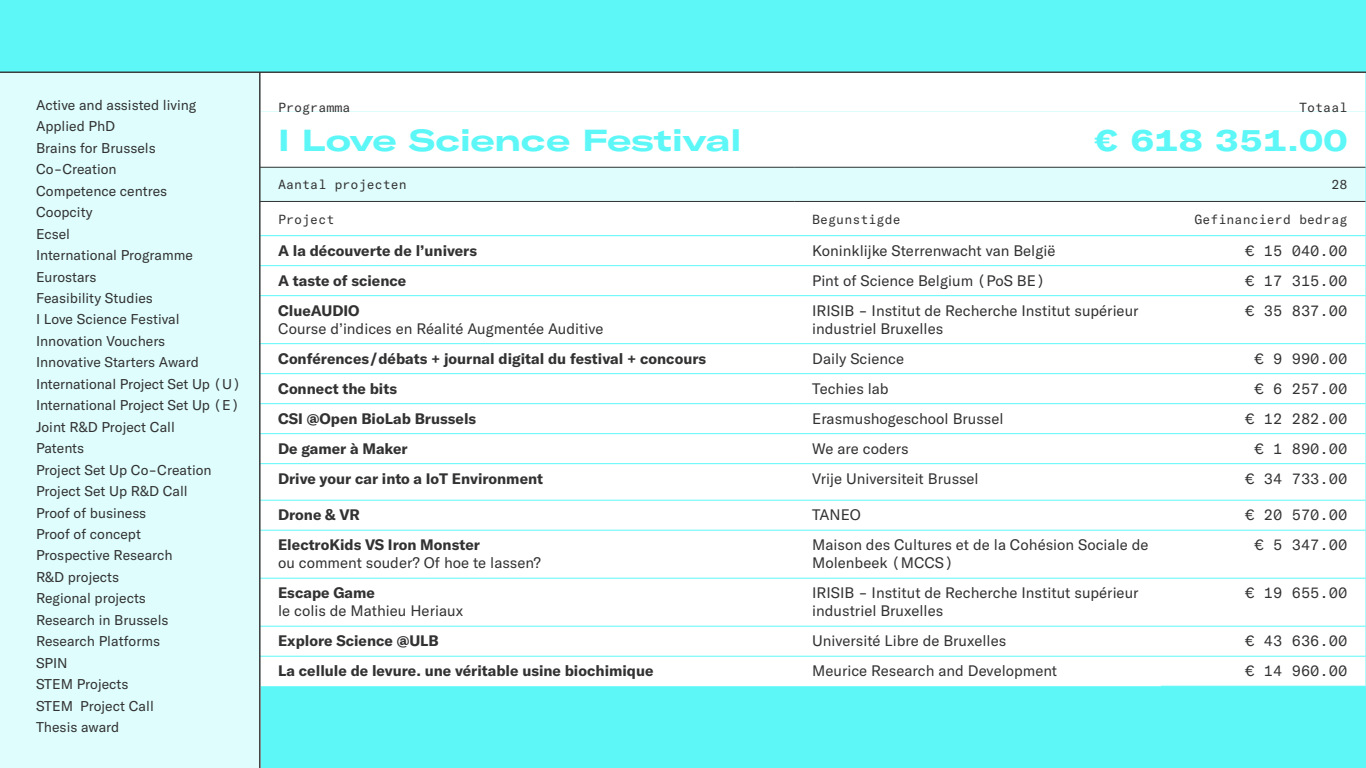
<style>
.page{position:relative;width:1366px;height:768px;background:#5df7f7}
.page>*{position:absolute;margin:0;border:0;box-sizing:border-box;transform-origin:0 0}
.t1{font:700 expanded 30px "GT America";color:#5df7f7}
.t2{font:15px/18px "GT America";color:#323232}
.t3{font:700 15px "GT America";color:#323232}
.t4{font:15px "GT America Mono";color:#323232}
.t5{font:14px/21.4px "GT America";color:#323232}
.t6{font:13px "GT America Mono";color:#323232}
</style>
<div class="page">
<div style="left:0;top:72px;width:260px;height:696px;background:#dffdfd"></div>
<div style="left:261px;top:73px;width:1105px;height:39px;background:#fff"></div>
<div style="left:261px;top:112px;width:1105px;height:574px;background:#fff"></div>
<div style="left:261px;top:168px;width:1105px;height:33px;background:#dffdfd"></div>
<hr style="left:260px;top:265px;width:534px;height:1px;background:#5df7f7">
<hr style="left:794px;top:265px;width:367px;height:1px;background:#5df7f7">
<hr style="left:1161px;top:265px;width:205px;height:1px;background:#5df7f7">
<hr style="left:260px;top:295px;width:534px;height:1px;background:#5df7f7">
<hr style="left:794px;top:295px;width:367px;height:1px;background:#5df7f7">
<hr style="left:1161px;top:295px;width:205px;height:1px;background:#5df7f7">
<hr style="left:260px;top:343px;width:534px;height:1px;background:#5df7f7">
<hr style="left:794px;top:343px;width:367px;height:1px;background:#5df7f7">
<hr style="left:1161px;top:343px;width:205px;height:1px;background:#5df7f7">
<hr style="left:260px;top:373px;width:534px;height:1px;background:#5df7f7">
<hr style="left:794px;top:373px;width:367px;height:1px;background:#5df7f7">
<hr style="left:1161px;top:373px;width:205px;height:1px;background:#5df7f7">
<hr style="left:260px;top:500px;width:534px;height:1px;background:#5df7f7">
<hr style="left:794px;top:500px;width:367px;height:1px;background:#5df7f7">
<hr style="left:1161px;top:500px;width:205px;height:1px;background:#5df7f7">
<hr style="left:260px;top:530px;width:534px;height:1px;background:#5df7f7">
<hr style="left:794px;top:530px;width:367px;height:1px;background:#5df7f7">
<hr style="left:1161px;top:530px;width:205px;height:1px;background:#5df7f7">
<hr style="left:260px;top:578px;width:534px;height:1px;background:#5df7f7">
<hr style="left:794px;top:578px;width:367px;height:1px;background:#5df7f7">
<hr style="left:1161px;top:578px;width:205px;height:1px;background:#5df7f7">
<hr style="left:260px;top:626px;width:534px;height:1px;background:#5df7f7">
<hr style="left:794px;top:626px;width:367px;height:1px;background:#5df7f7">
<hr style="left:1161px;top:626px;width:205px;height:1px;background:#5df7f7">
<hr style="left:260px;top:656px;width:534px;height:1px;background:#5df7f7">
<hr style="left:794px;top:656px;width:367px;height:1px;background:#5df7f7">
<hr style="left:260px;top:463px;width:534px;height:1px;background:#5df7f7">
<hr style="left:794px;top:463px;width:367px;height:1px;background:#5df7f7">
<hr style="left:1161px;top:463px;width:205px;height:1px;background:#5df7f7">
<hr style="left:260px;top:403px;width:534px;height:1px;background:#5df7f7">
<hr style="left:794px;top:403px;width:367px;height:1px;background:#5df7f7">
<hr style="left:1161px;top:403px;width:205px;height:1px;background:#5df7f7">
<hr style="left:260px;top:433px;width:534px;height:1px;background:#5df7f7">
<hr style="left:794px;top:433px;width:367px;height:1px;background:#5df7f7">
<hr style="left:1161px;top:433px;width:205px;height:1px;background:#5df7f7">
<hr style="left:260px;top:235px;width:534px;height:1px;background:#5df7f7">
<hr style="left:794px;top:235px;width:367px;height:1px;background:#5df7f7">
<hr style="left:260px;top:167px;width:534px;height:1px;background:#323232">
<hr style="left:260px;top:201px;width:534px;height:1px;background:#323232">
<hr style="left:1161px;top:235px;width:205px;height:1px;background:#5df7f7">
<hr style="left:794px;top:167px;width:367px;height:1px;background:#323232">
<hr style="left:1161px;top:167px;width:205px;height:1px;background:#323232">
<hr style="left:794px;top:201px;width:367px;height:1px;background:#323232">
<hr style="left:1161px;top:201px;width:205px;height:1px;background:#323232">
<hr style="left:1161px;top:656px;width:205px;height:1px;background:#5df7f7">
<hr style="left:0;top:72px;width:1366px;height:1px;background:#323232">
<hr style="left:260px;top:72px;width:1px;height:696px;background:#323232">
<p class="t5" style="left:36px;top:94px;width:206px">Active and assisted living<br>Applied PhD<br>Brains for Brussels<br>Co-Creation<br>Competence centres<br>Coopcity<br>Ecsel<br>International Programme<br>Eurostars<br>Feasibility Studies<br>I Love Science Festival<br>Innovation Vouchers<br>Innovative Starters Award<br>International Project Set Up (U)<br>International Project Set Up (E)<br>Joint R&amp;D Project Call<br>Patents<br>Project Set Up Co-Creation<br>Project Set Up R&amp;D Call<br>Proof of business<br>Proof of concept<br>Prospective Research<br>R&amp;D projects<br>Regional projects<br>Research in Brussels<br>Research Platforms<br>SPIN<br>STEM Projects<br>STEM Project Call<br>Thesis award</p>
<p class="t6" style="left:278px;top:100px;width:74px">Programma</p>
<p class="t6" style="left:1299px;top:100px;width:50px">Totaal</p>
<h1 class="t1" style="left:278px;top:122px;width:465px">I Love Science Festival</h1>
<h1 class="t1" style="left:1094px;top:122px;width:255px">€ 618 351.00</h1>
<p class="t6" style="left:278px;top:178px;width:130px">Aantal projecten</p>
<p class="t6" style="left:1331px;top:178px;width:18px">28</p>
<p class="t6" style="left:278px;top:212px;width:58px">Project</p>
<p class="t6" style="left:812px;top:212px;width:90px">Begunstigde</p>
<p class="t6" style="left:1194px;top:212px;width:155px">Gefinancierd bedrag</p>
<p class="t3" style="left:278px;top:241px;width:201px">A la découverte de l’univers</p>
<p class="t2" style="left:812px;top:241px;width:245px">Koninklijke Sterrenwacht van België</p>
<p class="t4" style="left:1245px;top:242px;width:104px">€ 15 040.00</p>
<p class="t3" style="left:278px;top:271px;width:130px">A taste of science</p>
<p class="t2" style="left:812px;top:271px;width:235px">Pint of Science Belgium (PoS BE)</p>
<p class="t4" style="left:1245px;top:272px;width:104px">€ 17 315.00</p>
<p class="t3" style="left:278px;top:301px;width:83px">ClueAUDIO</p>
<p class="t2" style="left:278px;top:319px;width:327px">Course d’indices en Réalité Augmentée Auditive</p>
<p class="t2" style="left:812px;top:301px;width:328px">IRISIB - Institut de Recherche Institut supérieur industriel Bruxelles</p>
<p class="t4" style="left:1245px;top:302px;width:104px">€ 35 837.00</p>
<p class="t3" style="left:278px;top:349px;width:430px">Conférences/débats + journal digital du festival + concours</p>
<p class="t2" style="left:812px;top:349px;width:93px">Daily Science</p>
<p class="t4" style="left:1255px;top:350px;width:94px">€ 9 990.00</p>
<p class="t3" style="left:278px;top:379px;width:120px">Connect the bits</p>
<p class="t2" style="left:812px;top:379px;width:78px">Techies lab</p>
<p class="t4" style="left:1255px;top:380px;width:94px">€ 6 257.00</p>
<p class="t3" style="left:278px;top:409px;width:200px">CSI @Open BioLab Brussels</p>
<p class="t2" style="left:812px;top:409px;width:193px">Erasmushogeschool Brussel</p>
<p class="t4" style="left:1245px;top:410px;width:104px">€ 12 282.00</p>
<p class="t3" style="left:278px;top:439px;width:131px">De gamer à Maker</p>
<p class="t2" style="left:812px;top:439px;width:98px">We are coders</p>
<p class="t4" style="left:1255px;top:440px;width:94px">€ 1 890.00</p>
<p class="t3" style="left:278px;top:469px;width:266px">Drive your car into a IoT Environment</p>
<p class="t2" style="left:812px;top:469px;width:168px">Vrije Universiteit Brussel</p>
<p class="t4" style="left:1245px;top:470px;width:104px">€ 34 733.00</p>
<p class="t3" style="left:278px;top:506px;width:83px">Drone &amp; VR</p>
<p class="t2" style="left:812px;top:506px;width:50px">TANEO</p>
<p class="t4" style="left:1245px;top:506px;width:104px">€ 20 570.00</p>
<p class="t3" style="left:278px;top:536px;width:203px">ElectroKids VS Iron Monster</p>
<p class="t2" style="left:278px;top:554px;width:264px">ou comment souder? Of hoe te lassen?</p>
<p class="t2" style="left:812px;top:536px;width:338px">Maison des Cultures et de la Cohésion Sociale de<br>Molenbeek (MCCS)</p>
<p class="t4" style="left:1255px;top:536px;width:94px">€ 5 347.00</p>
<p class="t3" style="left:278px;top:584px;width:98px">Escape Game</p>
<p class="t2" style="left:278px;top:602px;width:187px">le colis de Mathieu Heriaux</p>
<p class="t2" style="left:812px;top:584px;width:328px">IRISIB - Institut de Recherche Institut supérieur industriel Bruxelles</p>
<p class="t4" style="left:1245px;top:584px;width:104px">€ 19 655.00</p>
<p class="t3" style="left:278px;top:632px;width:162px">Explore Science @ULB</p>
<p class="t2" style="left:812px;top:632px;width:196px">Université Libre de Bruxelles</p>
<p class="t4" style="left:1245px;top:632px;width:104px">€ 43 636.00</p>
<p class="t3" style="left:278px;top:662px;width:377px">La cellule de levure. une véritable usine biochimique</p>
<p class="t2" style="left:812px;top:662px;width:247px">Meurice Research and Development</p>
<p class="t4" style="left:1245px;top:662px;width:104px">€ 14 960.00</p>
</div>
